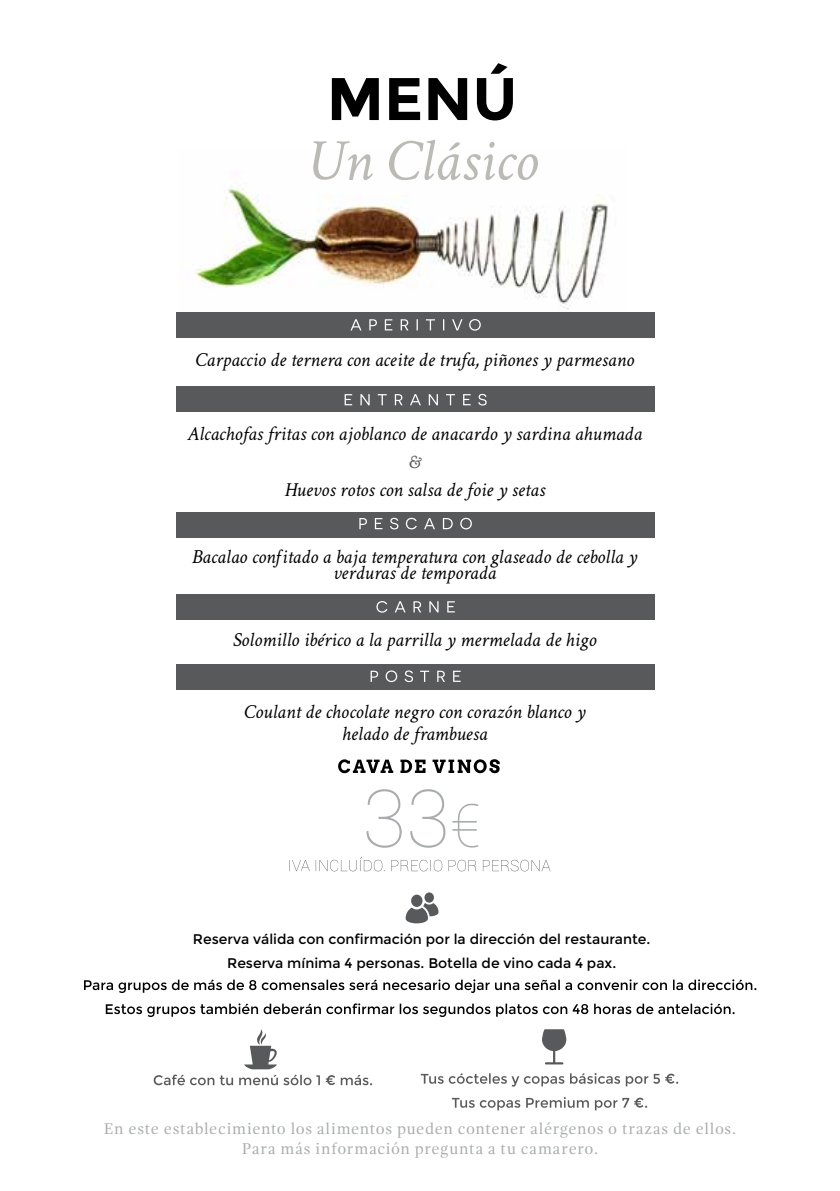
<style>
.page{position:relative;width:840px;height:1191px;background:#fff}
.page>*{position:absolute;margin:0;border:0;box-sizing:border-box;transform-origin:0 0}
.t1{font:100 80px "Roboto";color:#a9abae}
.t2{font:italic 60px "Crimson Text";color:#bbbab4}
.t3{font:700 60px "Montserrat";color:#000}
.t4{font:italic 20px/22px "Crimson Text";color:#000;text-align:center}
.t5{font:italic 20px "Crimson Text";color:#58595b}
.t6{font:16px/19.2px "Gandhi Serif";letter-spacing:.04em;color:#a9abae;text-align:center}
.t7{font:14px/24px "Montserrat";color:#000;text-align:center}
.s1{font-size:60px}
</style>
<div class="page">
<img style="left:194px;top:186px;width:414px;height:124px">
<svg style="left:338px;top:759px;width:161px;height:14px"></svg>
<svg style="left:289px;top:857px;width:261px;height:14px"></svg>
<div style="left:424px;top:892px;width:9px;height:10px;background:#58595b;border-radius:50%"></div>
<svg style="left:405px;top:903px;width:33px;height:21px"></svg>
<div style="left:411px;top:894px;width:11px;height:13px;background:#58595b;border-radius:50%"></div>
<svg style="left:106px;top:1003px;width:628px;height:14px"></svg>
<svg style="left:84px;top:979px;width:672px;height:14px"></svg>
<svg style="left:451px;top:1097px;width:195px;height:13px"></svg>
<svg style="left:420px;top:1073px;width:257px;height:13px"></svg>
<svg style="left:154px;top:1029px;width:218px;height:56px"></svg>
<svg style="left:542px;top:1029px;width:24px;height:35px"></svg>
<div style="left:176px;top:312px;width:478px;height:25px;background:#58595b"></div>
<div style="left:176px;top:664px;width:478px;height:25px;background:#58595b"></div>
<div style="left:176px;top:387px;width:478px;height:25px;background:#58595b"></div>
<div style="left:176px;top:594px;width:478px;height:25px;background:#58595b"></div>
<div style="left:176px;top:512px;width:478px;height:25px;background:#58595b"></div>
<svg style="left:350px;top:319px;width:130px;height:12px"></svg>
<svg style="left:376px;top:601px;width:78px;height:11px"></svg>
<svg style="left:370px;top:670px;width:90px;height:12px"></svg>
<svg style="left:344px;top:394px;width:142px;height:11px"></svg>
<svg style="left:359px;top:518px;width:112px;height:11px"></svg>
<h2 class="t3" style="left:326px;top:63px;width:192px">MENÚ</h2>
<h2 class="t2" style="left:306px;top:127px;width:233px">Un Clásico</h2>
<p class="t4" style="left:195px;top:348px;width:440px">Carpaccio de ternera con aceite de trufa, piñones y parmesano</p>
<p class="t4" style="left:187px;top:422px;width:456px">Alcachofas fritas con ajoblanco de anacardo y sardina ahumada</p>
<p class="t5" style="left:408px;top:450px;width:14px">&amp;</p>
<p class="t4" style="left:284px;top:478px;width:262px">Huevos rotos con salsa de foie y setas</p>
<p class="t4" style="left:192px;top:548px;width:446px;line-height:16px">Bacalao confitado a baja temperatura con glaseado de cebolla y verduras de temporada</p>
<p class="t4" style="left:233px;top:629px;width:365px">Solomillo ibérico a la parrilla y mermelada de higo</p>
<p class="t4" style="left:244px;top:701px;width:343px">Coulant de chocolate negro con corazón blanco y helado de frambuesa</p>
<h1 class="t1" style="left:362px;top:763px;width:120px">33<span class="s1">€</span></h1>
<p class="t7" style="left:193px;top:927px;width:459px">Reserva válida con confirmación por la dirección del restaurante.<br>Reserva mínima 4 personas. Botella de vino cada 4 pax.</p>
<p class="t6" style="left:104px;top:1119px;width:633px">En este establecimiento los alimentos pueden contener alérgenos o trazas de ellos.<br>Para más información pregunta a tu camarero.</p>
</div>
